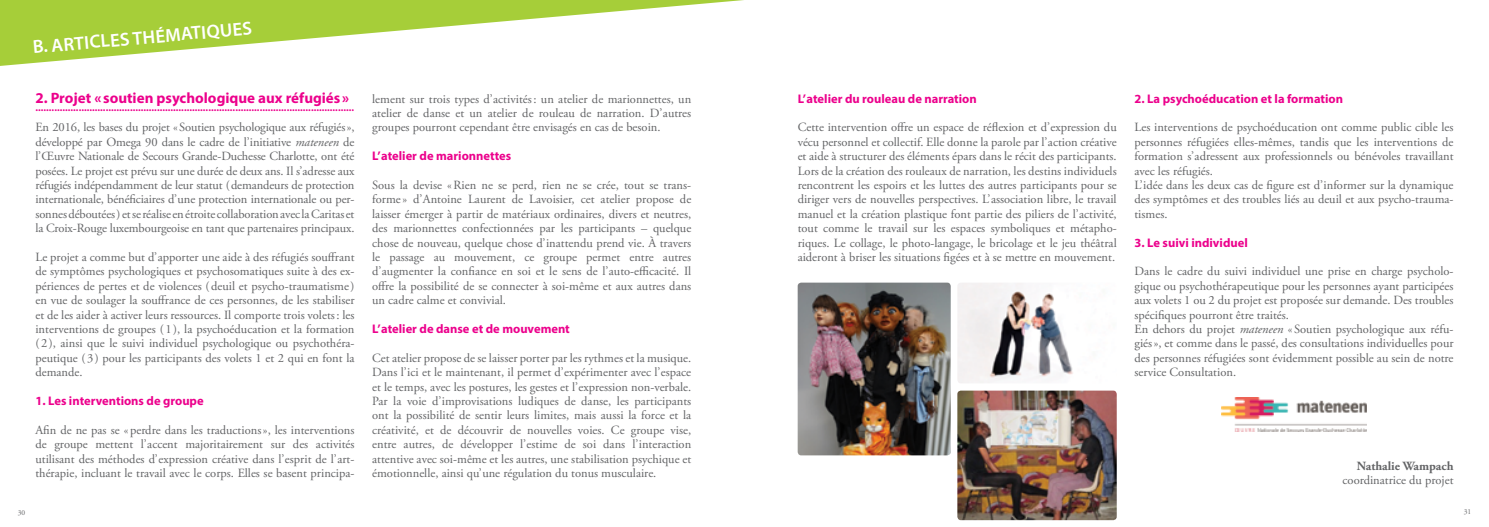
<style>
.page{position:relative;width:1489px;height:527px;background:#fff}
.page>*{position:absolute;margin:0;border:0;box-sizing:border-box;transform-origin:0 0}
.t1{font:600 18.75px "Myriad Pro";color:#fff}
.t2{font:700 15px "Myriad Pro";color:#ec008c}
.t3{font:12.5px/14.4px "Adobe Garamond Pro";color:#636466;text-align:justify}
.t4{font:700 12.5px "Myriad Pro";color:#ec008c}
.t5{font:700 12.5px "Adobe Garamond Pro";color:#636466}
.t6{font:700 10px "Myriad Pro";color:#ec008c}
.t7{font:7.5px "Adobe Garamond Pro";color:#636466}
.s1{font-style:italic}
</style>
<div class="page">
<svg style="left:0;top:0;width:744px;height:66px;fill:#a7ce3d"></svg>
<img style="left:957px;top:283px;width:116px;height:100px">
<img style="left:797px;top:282px;width:153px;height:173px">
<img style="left:957px;top:390px;width:159px;height:129px">
<img style="left:1221px;top:397px;width:145px;height:33px">
<h1 class="t1" style="left:32px;top:35px;width:221px;rotate:-5deg">B. ARTICLES THÉMATIQUES</h1>
<p class="t2" style="left:35px;top:88px;width:315px">2. Projet « soutien psychologique aux réfugiés »</p>
<p class="t6" style="left:35px;top:101px;width:320px">......................................................................................................................</p>
<p class="t3" style="left:35px;top:121px;width:320px">En 2016, les bases du projet «Soutien psychologique aux réfugiés», développé par Omega 90 dans le cadre de l’initiative <span class="s1">mateneen</span> de l’Œuvre Nationale de Secours Grande-Duchesse Charlotte, ont été posées. Le projet est prévu sur une durée de deux ans. Il s’adresse aux réfugiés indépendamment de leur statut (demandeurs de protection internationale, bénéficiaires d’une protection internationale ou per&shy;sonnes déboutées) et se réalise en étroite collaboration avec la Caritas et la Croix-Rouge luxembourgeoise en tant que partenaires principaux.</p>
<p class="t3" style="left:35px;top:250px;width:320px">Le projet a comme but d’apporter une aide à des réfugiés souffrant de symptômes psychologiques et psychosomatiques suite à des ex&shy;périences de pertes et de violences (deuil et psycho-traumatisme) en vue de soulager la souffrance de ces personnes, de les stabiliser et de les aider à activer leurs ressources. Il comporte trois volets: les interventions de groupes ( 1), la psychoéducation et la formation ( 2 ), ainsi que le suivi individuel psychologique ou psychothéra&shy;peutique ( 3 ) pour les participants des volets 1 et 2 qui en font la demande.</p>
<p class="t4" style="left:35px;top:392px;width:170px">1. Les interventions de groupe</p>
<p class="t3" style="left:35px;top:422px;width:320px">Afin de ne pas se « perdre dans les traductions», les interventions de groupe mettent l’accent majoritairement sur des activités utilisant des méthodes d’expression créative dans l’esprit de l’art&shy;thérapie, incluant le travail avec le corps. Elles se basent principa-</p>
<p class="t3" style="left:372px;top:92px;width:320px">lement sur trois types d’activités: un atelier de marionnettes, un atelier de danse et un atelier de rouleau de narration. D’autres groupes pourront cependant être envisagés en cas de besoin.</p>
<p class="t4" style="left:372px;top:148px;width:141px">L’atelier de marionnettes</p>
<p class="t3" style="left:372px;top:178px;width:320px">Sous la devise «Rien ne se perd, rien ne se crée, tout se trans&shy;forme» d’Antoine Laurent de Lavoisier, cet atelier propose de laisser émerger à partir de matériaux ordinaires, divers et neutres, des marionnettes confectionnées par les participants – quelque chose de nouveau, quelque chose d’inattendu prend vie. À travers le passage au mouvement, ce groupe permet entre autres d’augmenter la confiance en soi et le sens de l’auto-efficacité. Il offre la possibilité de se connecter à soi-même et aux autres dans un cadre calme et convivial.</p>
<p class="t4" style="left:372px;top:320px;width:199px">L’atelier de danse et de mouvement</p>
<p class="t3" style="left:372px;top:351px;width:320px">Cet atelier propose de se laisser porter par les rythmes et la musique.<br>Dans l’ici et le maintenant, il permet d’expérimenter avec l’espace et le temps, avec les postures, les gestes et l’expression non-verbale.<br>Par la voie d’improvisations ludiques de danse, les participants ont la possibilité de sentir leurs limites, mais aussi la force et la créativité, et de découvrir de nouvelles voies. Ce groupe vise, entre autres, de développer l’estime de soi dans l’interaction attentive avec soi-même et les autres, une stabilisation psychique et émotionnelle, ainsi qu’une régulation du tonus musculaire.</p>
<p class="t4" style="left:797px;top:90px;width:181px">L’atelier du rouleau de narration</p>
<p class="t3" style="left:797px;top:121px;width:320px">Cette intervention offre un espace de réflexion et d’expression du vécu personnel et collectif. Elle donne la parole par l’action créative et aide à structurer des éléments épars dans le récit des participants.<br>Lors de la création des rouleaux de narration, les destins individuels rencontrent les espoirs et les luttes des autres participants pour se diriger vers de nouvelles perspectives. L’association libre, le travail manuel et la création plastique font partie des piliers de l’activité, tout comme le travail sur les espaces symboliques et métapho&shy;riques. Le collage, le photo-langage, le bricolage et le jeu théâtral aideront à briser les situations figées et à se mettre en mouvement.</p>
<p class="t4" style="left:1134px;top:90px;width:210px">2. La psychoéducation et la formation</p>
<p class="t3" style="left:1134px;top:121px;width:320px;text-align:left">Les interventions de psychoéducation ont comme public cible les personnes réfugiées elles-mêmes, tandis que les interventions de formation s’adressent aux professionnels ou bénévoles travaillant avec les réfugiés.<br>L’idée dans les deux cas de figure est d’informer sur la dynamique des symptômes et des troubles liés au deuil et aux psycho-trauma&shy;tismes.</p>
<p class="t4" style="left:1134px;top:234px;width:115px">3. Le suivi individuel</p>
<p class="t3" style="left:1134px;top:264px;width:320px;text-align:left">Dans le cadre du suivi individuel une prise en charge psycholo&shy;gique ou psychothérapeutique pour les personnes ayant participées aux volets 1 ou 2 du projet est proposée sur demande. Des troubles spécifiques pourront être traités.<br>En dehors du projet <span class="s1">mateneen</span> « Soutien psychologique aux réfu&shy;giés», et comme dans le passé, des consultations individuelles pour des personnes réfugiées sont évidemment possible au sein de notre service Consultation.</p>
<p class="t5" style="left:1356px;top:458px;width:98px">Nathalie Wampach</p>
<p class="t3" style="left:1342px;top:473px;width:112px">coordinatrice du projet</p>
<p class="t7" style="left:18px;top:507px;width:9px">30</p>
<p class="t7" style="left:1463px;top:507px;width:9px">31</p>
</div>
